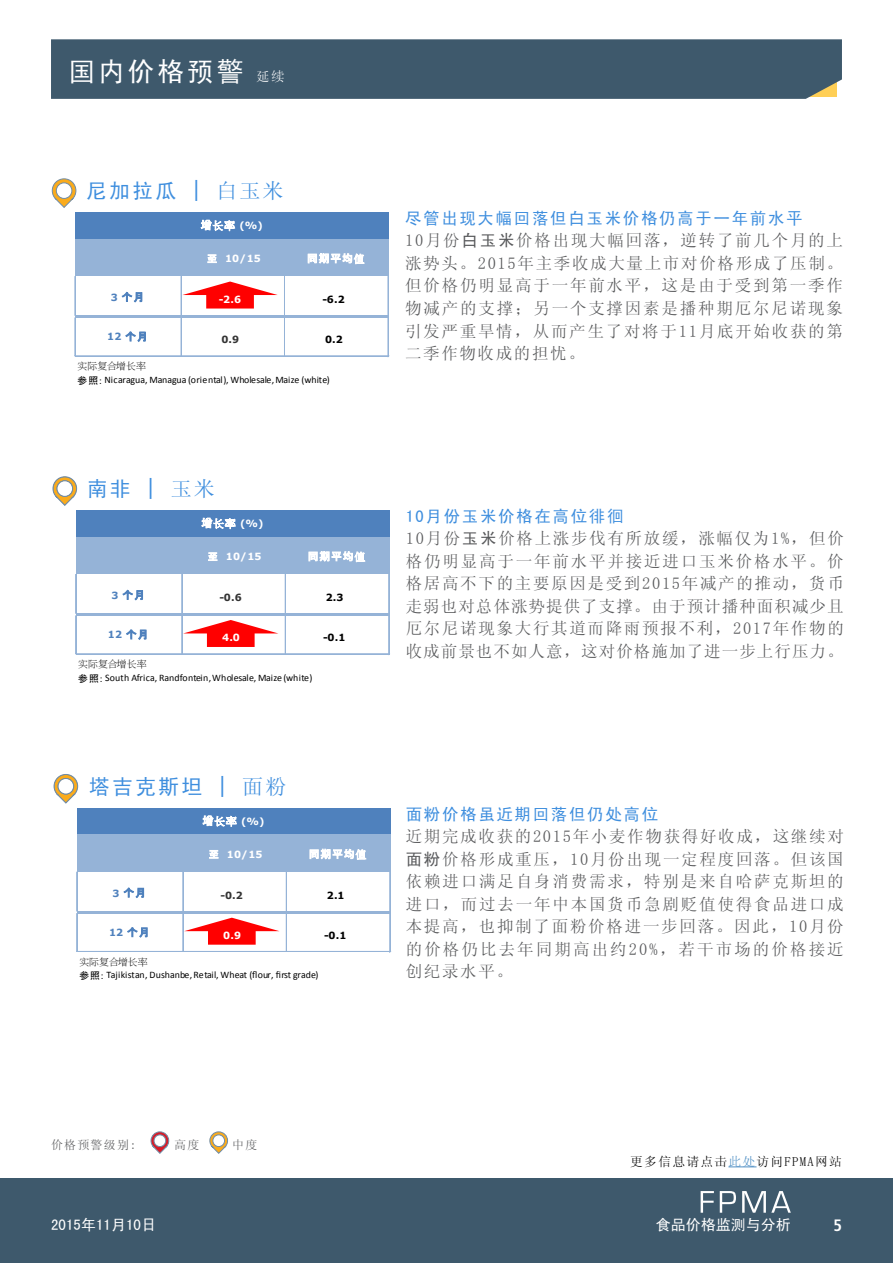
<style>
.page{position:relative;width:893px;height:1263px;background:#fff}
.page>*{position:absolute;margin:0;border:0;box-sizing:border-box;transform-origin:0 0}
.t1{font:27px "Sim Hei";letter-spacing:.1em;color:#fff}
.t2{font:21px "Sim Hei";letter-spacing:.1em;color:#3e8ede}
.t3{font:16.5px/22.5px "Sim Sun";letter-spacing:.105em;color:#58595b;text-align:justify}
.t4{font:16.5px "Sim Hei";letter-spacing:.1em;color:#3e8ede}
.t5{font:700 condensed 16.5px "Frutiger LT Std";color:#fff}
.t6{font:15px "Sim Hei";color:#fff}
.t7{font:12.75px "Sim Sun";letter-spacing:.1em;color:#000}
.t8{font:12px "Sim Sun";letter-spacing:.1em;color:#58595b}
.t9{font:10.8px "MS Gothic";color:#4f81bd}
.t10{font:9.9px "Calibri";color:#000}
.t11{font:700 9.9px "Verdana";letter-spacing:.015em;color:#fff}
.t12{font:9.9px "Ming Li U";color:#000}
.t13{font:700 9.9px "Verdana";color:#000}
.t14{font:700 9.9px "Verdana";color:#4f81bd}
.t15{font:700 9.9px "Verdana";color:#333}
.s1{font-family:"Sim Sun";font-size:13.5px}
.s2{font-family:"Sim Sun"}
.s3{font-family:"MS Gothic";font-weight:400;font-size:10.8px}
.s4{font-family:"Ming Li U";font-weight:400;font-size:10.8px}
.s5{font-family:"MS Gothic"}
.s6{font-family:"Verdana";font-weight:700;font-size:9.9px}
.s7{font-family:"Sim Hei"}
.s8{color:#5090c5}
</style>
<div class="page">
<div style="left:0;top:1178px;width:893px;height:85px;background:#3e596c"></div>
<div style="left:51px;top:39px;width:791px;height:60px;background:#3e596c"></div>
<svg style="left:701px;top:1191px;width:13px;height:22px"></svg>
<svg style="left:720px;top:1191px;width:16px;height:22px"></svg>
<svg style="left:742px;top:1191px;width:49px;height:22px"></svg>
<svg style="left:151px;top:1131px;width:18px;height:23px"></svg>
<svg style="left:210px;top:1131px;width:18px;height:23px"></svg>
<svg style="left:728px;top:1166px;width:28px;height:1px"></svg>
<svg style="left:54px;top:774px;width:24px;height:29px"></svg>
<div style="left:77px;top:808px;width:314px;height:27px;background:#4f81bd"></div>
<div style="left:77px;top:834px;width:314px;height:39px;background:#95b3d7"></div>
<div style="left:77px;top:872px;width:314px;height:41px;background:#fff"></div>
<svg style="left:310px;top:848px;width:56px;height:12px"></svg>
<svg style="left:124px;top:888px;width:20px;height:10px"></svg>
<svg style="left:127px;top:927px;width:20px;height:10px"></svg>
<svg style="left:203px;top:815px;width:34px;height:12px"></svg>
<hr style="left:76px;top:872px;width:1px;height:39px;background:#95b3d7">
<hr style="left:77px;top:872px;width:1px;height:39px;background:#95b3d7">
<hr style="left:76px;top:914px;width:1px;height:37px;background:#95b3d7">
<hr style="left:77px;top:914px;width:1px;height:37px;background:#95b3d7">
<hr style="left:183px;top:872px;width:1px;height:39px;background:#95b3d7">
<hr style="left:286px;top:872px;width:1px;height:39px;background:#95b3d7">
<hr style="left:389px;top:872px;width:1px;height:39px;background:#95b3d7">
<hr style="left:390px;top:872px;width:1px;height:39px;background:#95b3d7">
<hr style="left:183px;top:914px;width:1px;height:37px;background:#95b3d7">
<hr style="left:286px;top:914px;width:1px;height:37px;background:#95b3d7">
<hr style="left:389px;top:914px;width:1px;height:38px;background:#95b3d7">
<hr style="left:390px;top:914px;width:1px;height:38px;background:#95b3d7">
<hr style="left:77px;top:911px;width:314px;height:3px;background:#95b3d7">
<hr style="left:77px;top:951px;width:314px;height:1px;background:#95b3d7">
<svg style="left:184px;top:918px;width:95px;height:27px"></svg>
<svg style="left:209px;top:850px;width:9px;height:8px"></svg>
<div style="left:75px;top:213px;width:314px;height:27px;background:#4f81bd"></div>
<div style="left:75px;top:239px;width:314px;height:38px;background:#95b3d7"></div>
<svg style="left:308px;top:253px;width:56px;height:11px"></svg>
<svg style="left:122px;top:292px;width:20px;height:10px"></svg>
<svg style="left:125px;top:332px;width:21px;height:10px"></svg>
<svg style="left:201px;top:220px;width:34px;height:11px"></svg>
<hr style="left:75px;top:277px;width:1px;height:38px;background:#95b3d7">
<hr style="left:75px;top:318px;width:1px;height:38px;background:#95b3d7">
<hr style="left:181px;top:277px;width:1px;height:38px;background:#95b3d7">
<hr style="left:284px;top:277px;width:1px;height:38px;background:#95b3d7">
<hr style="left:388px;top:277px;width:1px;height:38px;background:#95b3d7">
<hr style="left:181px;top:318px;width:1px;height:38px;background:#95b3d7">
<hr style="left:284px;top:318px;width:1px;height:38px;background:#95b3d7">
<hr style="left:388px;top:318px;width:1px;height:39px;background:#95b3d7">
<hr style="left:75px;top:315px;width:314px;height:3px;background:#95b3d7">
<hr style="left:75px;top:355px;width:314px;height:1px;background:#95b3d7">
<hr style="left:75px;top:356px;width:314px;height:1px;background:#95b3d7">
<svg style="left:183px;top:281px;width:95px;height:27px"></svg>
<svg style="left:208px;top:254px;width:9px;height:9px"></svg>
<svg style="left:52px;top:178px;width:24px;height:30px"></svg>
<div style="left:76px;top:511px;width:314px;height:27px;background:#4f81bd"></div>
<div style="left:76px;top:537px;width:314px;height:38px;background:#95b3d7"></div>
<div style="left:76px;top:574px;width:314px;height:41px;background:#fff"></div>
<svg style="left:309px;top:551px;width:56px;height:11px"></svg>
<svg style="left:123px;top:590px;width:20px;height:10px"></svg>
<svg style="left:126px;top:629px;width:20px;height:11px"></svg>
<svg style="left:201px;top:518px;width:35px;height:11px"></svg>
<hr style="left:75px;top:574px;width:1px;height:39px;background:#95b3d7">
<hr style="left:76px;top:574px;width:1px;height:39px;background:#95b3d7">
<hr style="left:75px;top:616px;width:1px;height:38px;background:#95b3d7">
<hr style="left:76px;top:616px;width:1px;height:38px;background:#95b3d7">
<hr style="left:181px;top:574px;width:1px;height:39px;background:#95b3d7">
<hr style="left:182px;top:574px;width:1px;height:39px;background:#95b3d7">
<hr style="left:285px;top:574px;width:1px;height:39px;background:#95b3d7">
<hr style="left:388px;top:574px;width:1px;height:39px;background:#95b3d7">
<hr style="left:389px;top:574px;width:1px;height:39px;background:#95b3d7">
<hr style="left:181px;top:616px;width:1px;height:38px;background:#95b3d7">
<hr style="left:182px;top:616px;width:1px;height:38px;background:#95b3d7">
<hr style="left:285px;top:616px;width:1px;height:38px;background:#95b3d7">
<hr style="left:388px;top:616px;width:1px;height:39px;background:#95b3d7">
<hr style="left:389px;top:616px;width:1px;height:39px;background:#95b3d7">
<hr style="left:76px;top:613px;width:314px;height:3px;background:#95b3d7">
<hr style="left:76px;top:653px;width:314px;height:1px;background:#95b3d7">
<hr style="left:76px;top:654px;width:314px;height:1px;background:#95b3d7">
<svg style="left:183px;top:620px;width:95px;height:27px"></svg>
<svg style="left:208px;top:552px;width:9px;height:9px"></svg>
<svg style="left:53px;top:476px;width:24px;height:30px"></svg>
<h1 class="t1" style="left:68px;top:58px;width:218px">国内价格预警 <span class="s1">延续</span></h1>
<p class="t2" style="left:86px;top:180px;width:199px">尼加拉瓜 | <span class="s2">白玉米</span></p>
<p class="t11" style="left:201px;top:219px;width:64px"><span class="s3">增</span><span class="s4">长率</span> (%)</p>
<p class="t14" style="left:107px;top:330px;width:42px">12 <span class="s3">个月</span></p>
<p class="t11" style="left:225px;top:252px;width:37px">10/15</p>
<p class="t11" style="left:219px;top:293px;width:24px">-2.6</p>
<p class="t15" style="left:221px;top:333px;width:19px">0.9</p>
<p class="t13" style="left:322px;top:293px;width:24px">-6.2</p>
<p class="t13" style="left:325px;top:333px;width:19px">0.2</p>
<p class="t12" style="left:78px;top:361px;width:70px">实际复合增长率</p>
<p class="t10" style="left:78px;top:373px;width:254px"><span class="s5">参照</span>: Nicaragua, Managua (oriental), Wholesale,Maize (white)</p>
<p class="t2" style="left:87px;top:478px;width:130px">南非 | <span class="s2">玉米</span></p>
<p class="t11" style="left:202px;top:517px;width:64px"><span class="s3">增</span><span class="s4">长率</span> (%)</p>
<p class="t11" style="left:226px;top:550px;width:37px">10/15</p>
<p class="t14" style="left:108px;top:628px;width:42px">12 <span class="s3">个月</span></p>
<p class="t15" style="left:219px;top:591px;width:24px">-0.6</p>
<p class="t11" style="left:222px;top:631px;width:19px">4.0</p>
<p class="t12" style="left:78px;top:659px;width:70px">实际复合增长率</p>
<p class="t10" style="left:78px;top:671px;width:236px"><span class="s5">参照</span>: South Africa, Randfontein,Wholesale, Maize (white)</p>
<p class="t13" style="left:326px;top:591px;width:19px">2.3</p>
<p class="t13" style="left:323px;top:631px;width:24px">-0.1</p>
<p class="t2" style="left:89px;top:776px;width:199px">塔吉克斯坦 | <span class="s2">面粉</span></p>
<p class="t11" style="left:203px;top:814px;width:64px"><span class="s3">增</span><span class="s4">长率</span> (%)</p>
<p class="t9" style="left:113px;top:887px;width:35px"><span class="s6">3</span> 个月</p>
<p class="t14" style="left:109px;top:926px;width:42px">12 <span class="s3">个月</span></p>
<p class="t11" style="left:227px;top:848px;width:37px">10/15</p>
<p class="t15" style="left:220px;top:888px;width:24px">-0.2</p>
<p class="t11" style="left:223px;top:929px;width:19px">0.9</p>
<p class="t13" style="left:327px;top:888px;width:19px">2.1</p>
<p class="t13" style="left:324px;top:929px;width:24px">-0.1</p>
<p class="t12" style="left:79px;top:957px;width:70px">实际复合增长率</p>
<p class="t10" style="left:79px;top:969px;width:241px"><span class="s5">参照</span>: Tajikistan, Dushanbe,Retail, Wheat (flour, first grade)</p>
<p class="t4" style="left:405px;top:210px;width:399px">尽管出现大幅回落但白玉米价格仍高于一年前水平</p>
<p class="t3" style="left:405px;top:229px;width:440px">10月份<span class="s7">白玉米</span>价格出现大幅回落，逆转了前几个月的上涨势头。2015年主季收成大量上市对价格形成了压制。但价格仍明显高于一年前水平，这是由于受到第一季作物减产的支撑；另一个支撑因素是播种期厄尔尼诺现象引发严重旱情，从而产生了对将于11月底开始收获的第二季作物收成的担忧。</p>
<p class="t4" style="left:406px;top:508px;width:219px">10月份玉米价格在高位徘徊</p>
<p class="t3" style="left:406px;top:527px;width:440px">10月份<span class="s7">玉米</span>价格上涨步伐有所放缓，涨幅仅为1%，但价格仍明显高于一年前水平并接近进口玉米价格水平。价格居高不下的主要原因是受到2015年减产的推动，货币走弱也对总体涨势提供了支撑。由于预计播种面积减少且厄尔尼诺现象大行其道而降雨预报不利，2017年作物的收成前景也不如人意，这对价格施加了进一步上行压力。</p>
<p class="t4" style="left:406px;top:806px;width:254px">面粉价格虽近期回落但仍处高位</p>
<p class="t3" style="left:406px;top:825px;width:440px">近期完成收获的2015年小麦作物获得好收成，这继续对<span class="s7">面粉</span>价格形成重压，10月份出现一定程度回落。但该国依赖进口满足自身消费需求，特别是来自哈萨克斯坦的进口，而过去一年中本国货币急剧贬值使得食品进口成本提高，也抑制了面粉价格进一步回落。因此，10月份的价格仍比去年同期高出约20%，若干市场的价格接近创纪录水平。</p>
<p class="t8" style="left:51px;top:1139px;width:87px">价格预警级别:</p>
<p class="t8" style="left:174px;top:1139px;width:27px">高度</p>
<p class="t8" style="left:232px;top:1139px;width:27px">中度</p>
<p class="t6" style="left:51px;top:1217px;width:106px">2015年11月10日</p>
<p class="t7" style="left:630px;top:1155px;width:213px">更多信息请点击<span class="s8">此处</span>访问FPMA网站</p>
<p class="t6" style="left:656px;top:1217px;width:136px">食品价格监测与分析</p>
<p class="t5" style="left:833px;top:1215px;width:10px">5</p>
</div>
